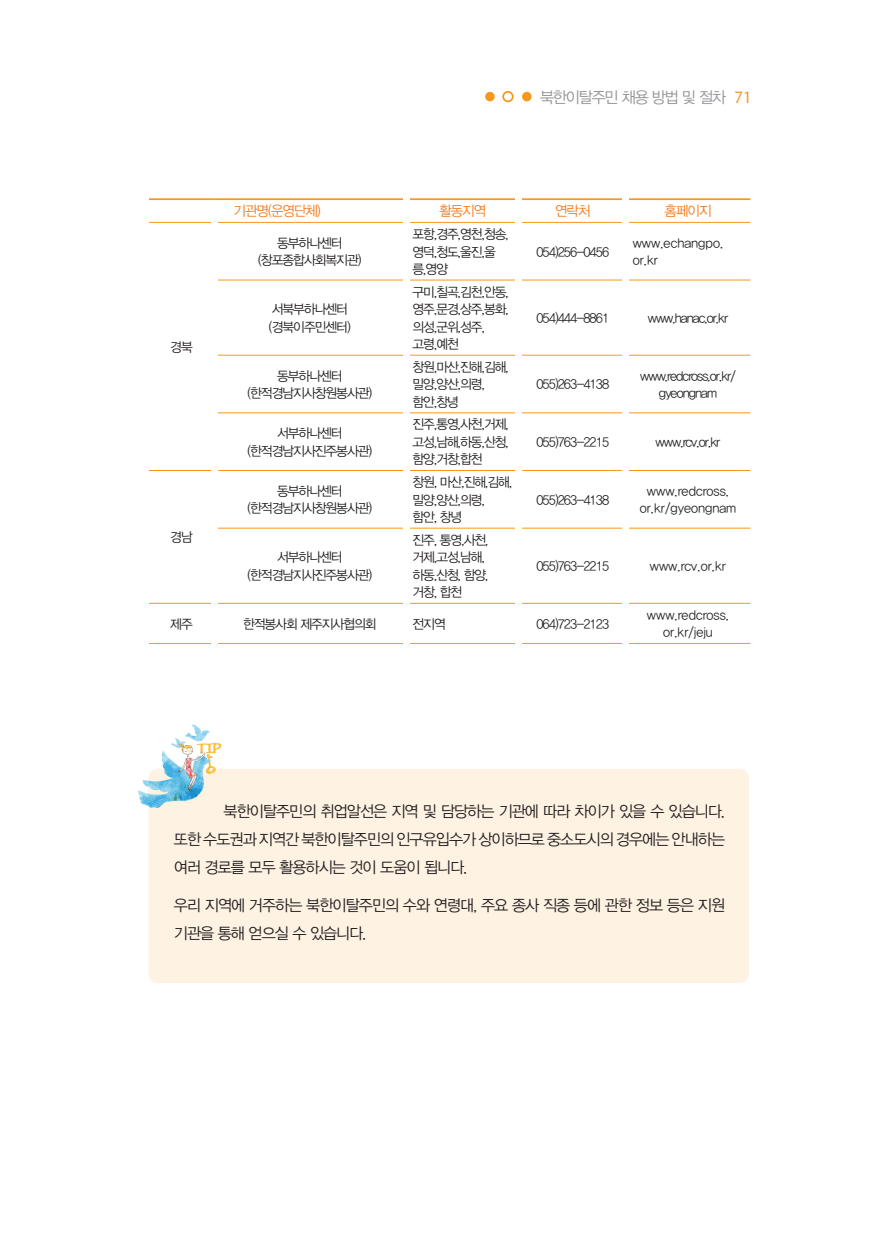
<style>
.page{position:relative;width:874px;height:1241px;background:#fff}
.page>*{position:absolute;margin:0;border:0;box-sizing:border-box;transform-origin:0 0}
.t1{font:15.75px/28px "YDIYGO320";letter-spacing:-.06em;color:#231f20;text-align:justify}
.t2{font:15.75px "YDIYGO320";letter-spacing:-.075em;color:#939598}
.t3{font:14px "YDIYGO320";letter-spacing:-.075em;color:#f47d21}
.t4{font:13.12px/17.5px "YDIYGO320";letter-spacing:-.075em;color:#231f20}
.t5{font:13.12px/17.5px "YDIYGO320";color:#231f20;text-align:center}
.s1{font-family:"Myriad Pro";font-size:17.5px;color:#f7981d}
</style>
<div class="page">
<div style="left:485px;top:92px;width:9px;height:9px;background:#f7981d;border-radius:50%"></div>
<div style="left:502px;top:91px;width:11px;height:11px;border:2px solid #f7981d;border-radius:50%"></div>
<div style="left:522px;top:92px;width:9px;height:9px;background:#f7981d;border-radius:50%"></div>
<hr style="left:149px;top:222px;width:65px;height:1px;background:#f7981d">
<hr style="left:214px;top:222px;width:191px;height:1px;background:#f7981d">
<hr style="left:405px;top:222px;width:114px;height:1px;background:#f7981d">
<hr style="left:519px;top:222px;width:106px;height:1px;background:#f7981d">
<hr style="left:625px;top:222px;width:125px;height:1px;background:#f7981d">
<hr style="left:214px;top:280px;width:191px;height:1px;background:#f7981d">
<hr style="left:405px;top:280px;width:114px;height:1px;background:#f7981d">
<hr style="left:519px;top:280px;width:106px;height:1px;background:#f7981d">
<hr style="left:625px;top:280px;width:125px;height:1px;background:#f7981d">
<hr style="left:214px;top:355px;width:191px;height:1px;background:#f7981d">
<hr style="left:405px;top:355px;width:114px;height:1px;background:#f7981d">
<hr style="left:519px;top:355px;width:106px;height:1px;background:#f7981d">
<hr style="left:625px;top:355px;width:125px;height:1px;background:#f7981d">
<hr style="left:214px;top:412px;width:191px;height:1px;background:#f7981d">
<hr style="left:405px;top:412px;width:114px;height:1px;background:#f7981d">
<hr style="left:519px;top:412px;width:106px;height:1px;background:#f7981d">
<hr style="left:625px;top:412px;width:125px;height:1px;background:#f7981d">
<hr style="left:149px;top:470px;width:65px;height:1px;background:#f7981d">
<hr style="left:214px;top:470px;width:191px;height:1px;background:#f7981d">
<hr style="left:405px;top:470px;width:114px;height:1px;background:#f7981d">
<hr style="left:519px;top:470px;width:106px;height:1px;background:#f7981d">
<hr style="left:625px;top:470px;width:125px;height:1px;background:#f7981d">
<hr style="left:149px;top:603px;width:65px;height:1px;background:#f7981d">
<hr style="left:214px;top:603px;width:191px;height:1px;background:#f7981d">
<hr style="left:405px;top:603px;width:114px;height:1px;background:#f7981d">
<hr style="left:519px;top:603px;width:106px;height:1px;background:#f7981d">
<hr style="left:625px;top:603px;width:125px;height:1px;background:#f7981d">
<hr style="left:149px;top:198px;width:65px;height:2px;background:#f7981d">
<hr style="left:214px;top:198px;width:191px;height:2px;background:#f7981d">
<hr style="left:405px;top:198px;width:114px;height:2px;background:#f7981d">
<hr style="left:519px;top:198px;width:106px;height:2px;background:#f7981d">
<hr style="left:625px;top:198px;width:125px;height:2px;background:#f7981d">
<hr style="left:214px;top:527px;width:191px;height:1px;background:#f7981d">
<hr style="left:405px;top:527px;width:114px;height:1px;background:#f7981d">
<hr style="left:519px;top:527px;width:106px;height:1px;background:#f7981d">
<hr style="left:625px;top:527px;width:125px;height:1px;background:#f7981d">
<hr style="left:149px;top:643px;width:65px;height:1px;background:#f7981d">
<hr style="left:214px;top:643px;width:191px;height:1px;background:#f7981d">
<hr style="left:405px;top:643px;width:114px;height:1px;background:#f7981d">
<hr style="left:519px;top:643px;width:106px;height:1px;background:#f7981d">
<hr style="left:625px;top:643px;width:125px;height:1px;background:#f7981d">
<div style="left:211px;top:222px;width:6px;height:473px;background:#fff"></div>
<div style="left:403px;top:192px;width:6px;height:520px;background:#fff"></div>
<div style="left:515px;top:192px;width:6px;height:459px;background:#fff"></div>
<div style="left:622px;top:192px;width:6px;height:520px;background:#fff"></div>
<div style="left:148px;top:768px;width:600px;height:214px;background:#fef3e3;border-radius:10px"></div>
<img style="left:138px;top:724px;width:85px;height:84px">
<p class="t2" style="left:539px;top:89px;width:213px">북한이탈주민 채용 방법 및 절차 <span class="s1">71</span></p>
<p class="t3" style="left:233px;top:203px;width:89px">기관명(운영단체)</p>
<p class="t3" style="left:439px;top:203px;width:48px">활동지역</p>
<p class="t3" style="left:554px;top:203px;width:37px">연락처</p>
<p class="t3" style="left:664px;top:203px;width:48px">홈페이지</p>
<p class="t4" style="left:170px;top:338px;width:24px">경북</p>
<p class="t4" style="left:170px;top:528px;width:24px">경남</p>
<p class="t4" style="left:277px;top:234px;width:67px">동부하나센터</p>
<p class="t4" style="left:258px;top:252px;width:105px">(창포종합사회복지관)</p>
<p class="t4" style="left:271px;top:300px;width:78px">서북부하나센터</p>
<p class="t4" style="left:269px;top:318px;width:83px">(경북이주민센터)</p>
<p class="t4" style="left:277px;top:367px;width:67px">동부하나센터</p>
<p class="t4" style="left:247px;top:384px;width:126px">(한적경남지사창원봉사관)</p>
<p class="t4" style="left:277px;top:424px;width:67px">서부하나센터</p>
<p class="t4" style="left:247px;top:442px;width:126px">(한적경남지사진주봉사관)</p>
<p class="t4" style="left:277px;top:482px;width:67px">동부하나센터</p>
<p class="t4" style="left:247px;top:500px;width:126px">(한적경남지사창원봉사관)</p>
<p class="t4" style="left:277px;top:548px;width:67px">서부하나센터</p>
<p class="t4" style="left:247px;top:566px;width:126px">(한적경남지사진주봉사관)</p>
<p class="t4" style="left:412px;top:225px;width:98px">포항,경주,영천,청송, 영덕,청도,울진,울 릉,영양</p>
<p class="t4" style="left:412px;top:283px;width:98px;text-align:justify">구미,칠곡,김천,안동, 영주,문경,상주,봉화, 의성,군위,성주,</p>
<p class="t4" style="left:412px;top:335px;width:48px">고령,예천</p>
<p class="t4" style="left:412px;top:358px;width:98px">창원,마산,진해,김해, 밀양,양산,의령,</p>
<p class="t4" style="left:412px;top:393px;width:48px">함안,창녕</p>
<p class="t4" style="left:412px;top:416px;width:98px;text-align:justify">진주,통영,사천,거제, 고성,남해,하동,산청, 함양,거창,합천</p>
<p class="t4" style="left:412px;top:473px;width:101px">창원, 마산,진해,김해, 밀양,양산,의령, 함안, 창녕</p>
<p class="t4" style="left:412px;top:531px;width:77px">진주, 통영,사천, 거제,고성,남해, 하동,산청, 함양, 거창, 합천</p>
<p class="t4" style="left:536px;top:243px;width:74px">054)256-0456</p>
<p class="t5" style="left:632px;top:234px;width:92px;text-align:left">www.echangpo. or.kr</p>
<p class="t4" style="left:536px;top:309px;width:74px">054)444-8861</p>
<p class="t4" style="left:647px;top:309px;width:82px">www.hanac.or.kr</p>
<p class="t4" style="left:536px;top:376px;width:74px">055)263-4138</p>
<p class="t4" style="left:640px;top:367px;width:97px;text-align:center">www.redcross.or.kr/ gyeongnam</p>
<p class="t4" style="left:536px;top:433px;width:74px">055)763-2215</p>
<p class="t4" style="left:655px;top:433px;width:66px">www.rcv.or.kr</p>
<p class="t4" style="left:536px;top:491px;width:74px">055)263-4138</p>
<p class="t5" style="left:639px;top:482px;width:98px">www.redcross. or.kr/gyeongnam</p>
<p class="t4" style="left:536px;top:557px;width:74px">055)763-2215</p>
<p class="t5" style="left:649px;top:557px;width:78px">www.rcv.or.kr</p>
<p class="t4" style="left:170px;top:615px;width:24px">제주</p>
<p class="t4" style="left:243px;top:615px;width:135px">한적봉사회 제주지사협의회</p>
<p class="t4" style="left:412px;top:615px;width:35px">전지역</p>
<p class="t4" style="left:536px;top:615px;width:74px">064)723-2123</p>
<p class="t5" style="left:646px;top:606px;width:84px">www.redcross. or.kr/jeju</p>
<p class="t1" style="left:174px;top:797px;width:552px;text-indent:50px">북한이탈주민의 취업알선은 지역 및 담당하는 기관에 따라 차이가 있을 수 있습니다. 또한 수도권과 지역간 북한이탈주민의 인구유입수가 상이하므로 중소도시의 경우에는 안내하는 여러 경로를 모두 활용하시는 것이 도움이 됩니다.</p>
<p class="t1" style="left:174px;top:891px;width:552px">우리 지역에 거주하는 북한이탈주민의 수와 연령대, 주요 종사 직종 등에 관한 정보 등은 지원 기관을 통해 얻으실 수 있습니다.</p>
</div>
